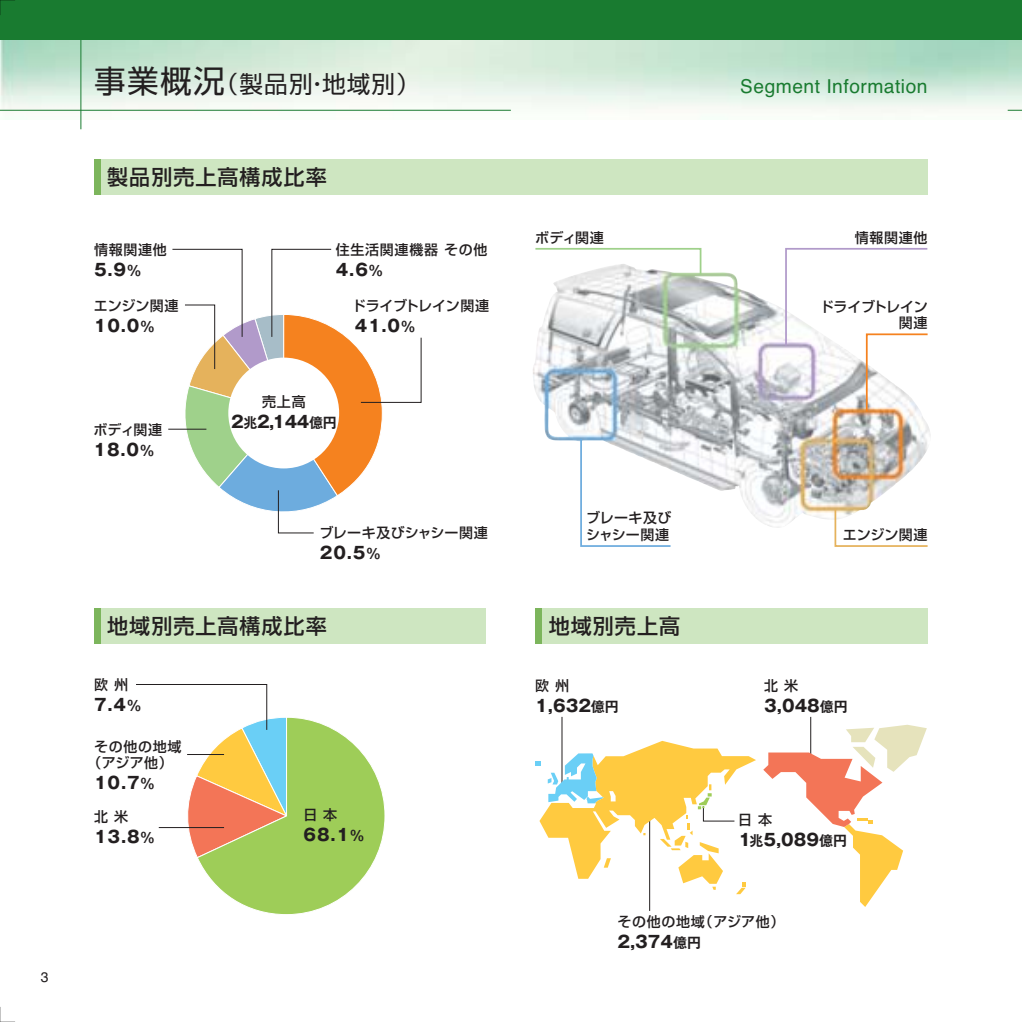
<style>
.page{position:relative;width:1022px;height:1022px;background:#fff}
.page>*{position:absolute;margin:0;border:0;box-sizing:border-box;transform-origin:0 0}
.t1{font:23.62px "Shin Go Pro Regular 90 pv RKSJ H";letter-spacing:.05em;color:#231f20}
.t2{font:21px "Shin Go Pro Medium 90 pv RKSJ H";letter-spacing:.05em;color:#231f20}
.t3{font:19.25px "Helvetica";letter-spacing:.025em;color:#197b30}
.t4{font:16.62px "Gothic MB101 Pro Bold 90 pv RKSJ H";color:#231f20}
.t5{font:14px/16.8px "Shin Go Pro Medium 90 pv RKSJ H";letter-spacing:.03em;color:#231f20}
.t6{font:14px/16.6px "Shin Go Pro Medium 90 pv RKSJ H";letter-spacing:.05em;color:#231f20}
.t7{font:14px/16.8px "Shin Go Pro Medium 90 pv RKSJ H";letter-spacing:-.01em;color:#231f20;text-align:right}
.t8{font:14px "Helvetica";color:#231f20}
.s1{font-size:31.5px}
.s2{font-family:"Gothic MB101 Pro De Bold 90 pv RKSJ H";font-size:14px}
</style>
<div class="page">
<hr style="left:561px;top:717px;width:1px;height:71px;background:#231f20">
<hr style="left:810px;top:717px;width:1px;height:48px;background:#231f20">
<hr style="left:649px;top:797px;width:1px;height:114px;background:#231f20">
<svg style="left:535px;top:741px;width:221px;height:153px"></svg>
<svg style="left:763px;top:725px;width:164px;height:182px"></svg>
<div style="left:94px;top:159px;width:834px;height:35px;background:#cee6c1"></div>
<div style="left:94px;top:159px;width:6px;height:35px;background:#7cb55c"></div>
<div style="left:536px;top:608px;width:392px;height:35px;background:#cee6c1"></div>
<div style="left:536px;top:608px;width:6px;height:35px;background:#7cb55c"></div>
<div style="left:94px;top:608px;width:392px;height:35px;background:#cee6c1"></div>
<div style="left:94px;top:608px;width:6px;height:35px;background:#7cb55c"></div>
<hr style="left:168px;top:429px;width:38px;height:1px;background:#231f20">
<svg style="left:136px;top:684px;width:249px;height:231px"></svg>
<svg style="left:172px;top:249px;width:250px;height:284px"></svg>
<hr style="left:187px;top:754px;width:37px;height:1px;background:#231f20">
<hr style="left:159px;top:827px;width:65px;height:1px;background:#231f20">
<img style="left:533px;top:272px;width:398px;height:256px">
<svg style="left:534px;top:248px;width:168px;height:28px"></svg>
<svg style="left:579px;top:437px;width:93px;height:110px"></svg>
<svg style="left:784px;top:248px;width:145px;height:165px"></svg>
<svg style="left:834px;top:508px;width:95px;height:39px"></svg>
<hr style="left:80px;top:23px;width:1px;height:106px;background:#197b30">
<hr style="left:0;top:110px;width:511px;height:1px;background:#197b30">
<div style="left:0;top:0;width:1022px;height:40px;background:#197b30"></div>
<svg style="left:1008px;top:110px;width:14px;height:1px"></svg>
<svg style="left:0;top:1007px;width:15px;height:15px"></svg>
<svg style="left:0;top:0;width:15px;height:15px"></svg>
<p class="t8" style="left:41px;top:972px;width:9px">3</p>
<p class="t1" style="left:94px;top:76px;width:327px"><span class="s1">事業概況</span>（製品別・地域別）</p>
<p class="t2" style="left:107px;top:169px;width:221px">製品別売上高構成比率</p>
<p class="t5" style="left:94px;top:243px;width:74px">情報関連他</p>
<p class="t4" style="left:94px;top:264px;width:48px">5.9<span class="s2">%</span></p>
<p class="t5" style="left:94px;top:299px;width:86px">エンジン関連</p>
<p class="t4" style="left:94px;top:319px;width:62px">10.0<span class="s2">%</span></p>
<p class="t6" style="left:336px;top:243px;width:153px">住生活関連機器 その他</p>
<p class="t4" style="left:336px;top:264px;width:48px">4.6<span class="s2">%</span></p>
<p class="t7" style="left:352px;top:299px;width:139px">ドライブトレイン関連</p>
<p class="t4" style="left:355px;top:319px;width:62px">41.0<span class="s2">%</span></p>
<p class="t5" style="left:93px;top:423px;width:70px">ボディ関連</p>
<p class="t4" style="left:94px;top:443px;width:62px">18.0<span class="s2">%</span></p>
<p class="t5" style="left:262px;top:395px;width:45px">売上高</p>
<p class="t4" style="left:231px;top:415px;width:107px">2<span class="s2">兆</span>2,144<span class="s2">億円</span></p>
<p class="t5" style="left:319px;top:526px;width:170px">ブレーキ及びシャシー関連</p>
<p class="t4" style="left:320px;top:546px;width:62px">20.5<span class="s2">%</span></p>
<p class="t3" style="left:740px;top:80px;width:189px">Segment Information</p>
<p class="t5" style="left:535px;top:231px;width:70px">ボディ関連</p>
<p class="t5" style="left:855px;top:231px;width:74px">情報関連他</p>
<p class="t5" style="left:586px;top:511px;width:87px">ブレーキ及びシャシー関連</p>
<p class="t7" style="left:820px;top:300px;width:110px">ドライブトレイン関連</p>
<p class="t5" style="left:843px;top:529px;width:86px">エンジン関連</p>
<p class="t2" style="left:107px;top:618px;width:221px">地域別売上高構成比率</p>
<p class="t2" style="left:549px;top:618px;width:133px">地域別売上高</p>
<p class="t5" style="left:94px;top:678px;width:36px">欧 州</p>
<p class="t4" style="left:94px;top:699px;width:48px">7.4<span class="s2">%</span></p>
<p class="t6" style="left:87px;top:740px;width:96px;text-indent:7px">その他の地域（アジア他）</p>
<p class="t4" style="left:94px;top:777px;width:62px">10.7<span class="s2">%</span></p>
<p class="t5" style="left:94px;top:810px;width:36px">北 米</p>
<p class="t4" style="left:94px;top:831px;width:62px">13.8<span class="s2">%</span></p>
<p class="t5" style="left:303px;top:808px;width:35px">日 本</p>
<p class="t4" style="left:304px;top:829px;width:62px">68.1<span class="s2">%</span></p>
<p class="t5" style="left:535px;top:679px;width:36px">欧 州</p>
<p class="t4" style="left:535px;top:699px;width:85px">1,632<span class="s2">億円</span></p>
<p class="t5" style="left:764px;top:679px;width:36px">北 米</p>
<p class="t4" style="left:764px;top:699px;width:85px">3,048<span class="s2">億円</span></p>
<p class="t5" style="left:738px;top:813px;width:35px">日 本</p>
<p class="t4" style="left:738px;top:833px;width:110px">1<span class="s2">兆</span>5,089<span class="s2">億円</span></p>
<p class="t6" style="left:617px;top:915px;width:169px">その他の地域（アジア他）</p>
<p class="t4" style="left:617px;top:936px;width:85px">2,374<span class="s2">億円</span></p>
</div>
